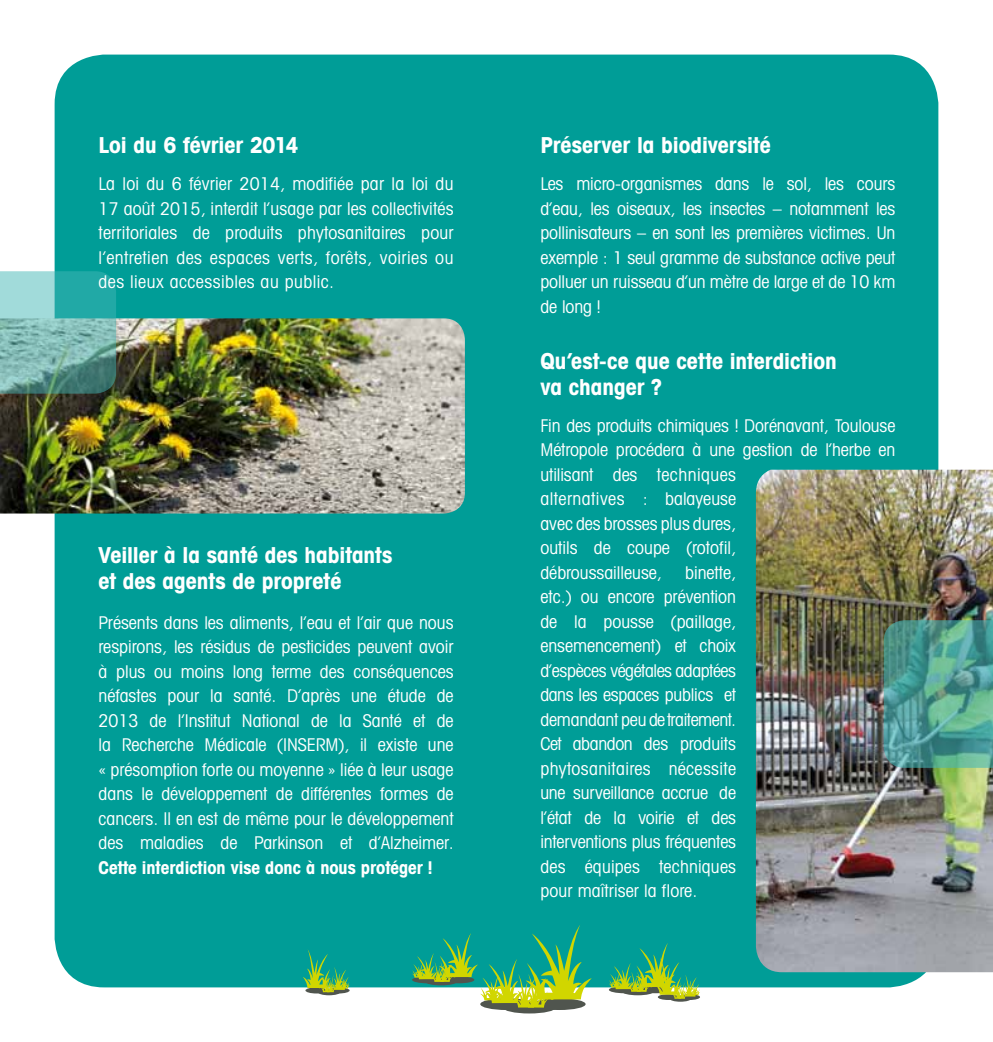
<style>
.page{position:relative;width:993px;height:1042px;background:#fff}
.page>*{position:absolute;margin:0;border:0;box-sizing:border-box;transform-origin:0 0}
.t1{font:700 condensed 21.88px/26.2px "Avant Garde IT Cby BT";color:#fff;scale:1.05 1}
.t2{font:condensed 17.5px/24.5px "Avant Garde IT Cby BT";color:#fff;text-align:justify}
.t3{font:700 condensed 17.5px "Avant Garde IT Cby BT";color:#fff}
</style>
<div class="page">
<div style="left:55px;top:55px;width:883px;height:932px;background:#009d97;border-radius:50px"></div>
<div style="left:669px;top:996px;width:21px;height:5px;background:#50554e;border-radius:50%"></div>
<svg style="left:608px;top:943px;width:91px;height:56px"></svg>
<div style="left:480px;top:998px;width:52px;height:12px;background:#50554e;border-radius:50%"></div>
<div style="left:532px;top:998px;width:53px;height:12px;background:#50554e;border-radius:50%"></div>
<div style="left:503px;top:1002px;width:52px;height:11px;background:#50554e;border-radius:50%"></div>
<svg style="left:412px;top:925px;width:179px;height:82px"></svg>
<img style="left:0;top:318px;width:465px;height:195px">
<img style="left:755px;top:470px;width:237px;height:502px">
<div style="left:327px;top:987px;width:22px;height:6px;background:#50554e;border-radius:50%"></div>
<div style="left:305px;top:987px;width:22px;height:6px;background:#50554e;border-radius:50%"></div>
<svg style="left:318px;top:989px;width:22px;height:6px"></svg>
<svg style="left:303px;top:950px;width:46px;height:42px"></svg>
<svg style="left:0;top:271px;width:116px;height:123px"></svg>
<svg style="left:883px;top:620px;width:109px;height:148px"></svg>
<p class="t1" style="left:99px;top:132px;width:192px">Loi du 6 février 2014</p>
<p class="t2" style="left:99px;top:171px;width:356px">La loi du 6 février 2014, modifiée par la loi du 17 août 2015, interdit l’usage par les collectivités territoriales de produits phytosanitaires pour l’entretien des espaces verts, forêts, voiries ou des lieux accessibles au public.</p>
<p class="t1" style="left:99px;top:542px;width:281px">Veiller à la santé des habitants et des agents de propreté</p>
<p class="t2" style="left:99px;top:610px;width:356px">Présents dans les aliments, l’eau et l’air que nous respirons, les résidus de pesticides peuvent avoir à plus ou moins long terme des conséquences néfastes pour la santé. D’après une étude de 2013 de l’Institut National de la Santé et de la Recherche Médicale (INSERM), il existe une « présomption forte ou moyenne » liée à leur usage dans le développement de différentes formes de cancers. Il en est de même pour le développement des maladies de Parkinson et d’Alzheimer.</p>
<p class="t3" style="left:99px;top:857px;width:335px">Cette interdiction vise donc à nous protéger !</p>
<p class="t1" style="left:540px;top:132px;width:221px">Préserver la biodiversité</p>
<p class="t2" style="left:540px;top:171px;width:356px">Les micro-organismes dans le sol, les cours d’eau, les oiseaux, les insectes – notamment les pollinisateurs – en sont les premières victimes. Un exemple : 1 seul gramme de substance active peut polluer un ruisseau d’un mètre de large et de 10 km de long !</p>
<p class="t1" style="left:540px;top:347px;width:283px">Qu’est-ce que cette interdiction va changer ?</p>
<p class="t2" style="left:540px;top:413px;width:356px;text-align:left">Fin des produits chimiques ! Dorénavant, Toulouse<br>Métropole procédera à une gestion de l’herbe en utilisant des techniques<br>alternatives : balayeuse<br>avec des brosses plus dures,<br>outils de coupe (rotofil,<br>débroussailleuse,</p>
<p class="t2" style="left:540px;top:560px;width:197px;text-indent:145px">binette, etc.) ou encore prévention de la pousse (paillage, ensemencement) et choix d’espèces végétales adaptées dans les espaces publics et demandant peu de traitement.<br>Cet abandon des produits phytosanitaires nécessite une surveillance accrue de l’état de la voirie et des interventions plus fréquentes des équipes techniques pour maîtriser la flore.</p>
</div>
